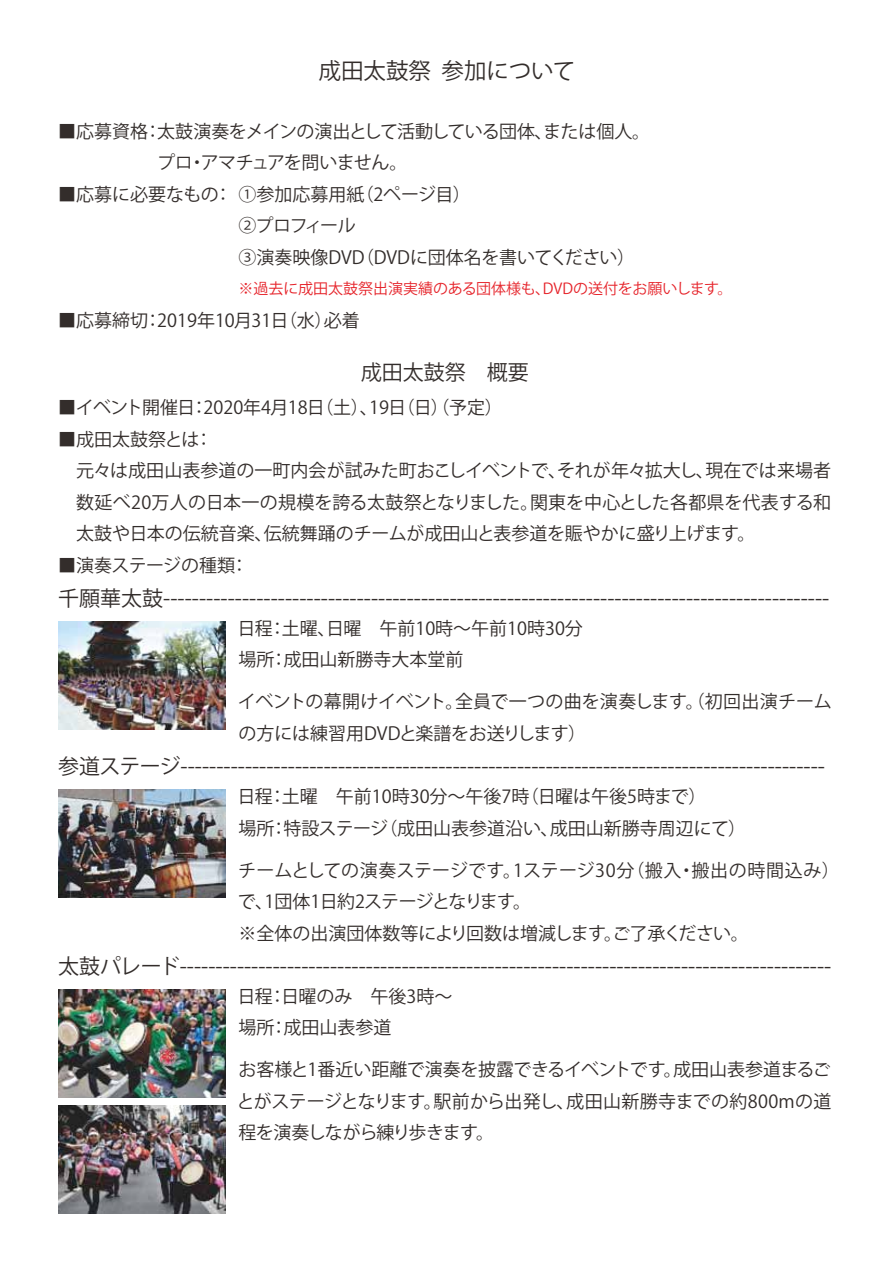
<style>
.page{position:relative;width:893px;height:1263px;background:#fff}
.page>*{position:absolute;margin:0;border:0;box-sizing:border-box;transform-origin:0 0}
.t1{font:22.5px "Koz Go Pro";color:#332d2b}
.t2{font:21px "Koz Go Pro";color:#332d2b}
.t3{font:18px/31.5px "Koz Go Pro";color:#332d2b}
.t4{font:18px/31.5px "Koz Go Pro";letter-spacing:-.02em;color:#332d2b}
.t5{font:15px "Koz Go Pro";color:#e6232a}
</style>
<div class="page">
<img style="left:58px;top:622px;width:167px;height:107px">
<img style="left:58px;top:790px;width:167px;height:107px">
<img style="left:58px;top:989px;width:167px;height:108px">
<img style="left:58px;top:1105px;width:167px;height:108px">
<p class="t1" style="left:318px;top:56px;width:258px">成田太鼓祭 参加について</p>
<p class="t4" style="left:157px;top:116px;width:494px;text-indent:-99px">■応募資格：太鼓演奏をメインの演出として活動している団体、または個人。プロ・アマチュアを問いません。</p>
<p class="t3" style="left:238px;top:179px;width:398px;text-indent:-180px">■応募に必要なもの： ①参加応募用紙（2ページ目）<br>②プロフィール<br>③演奏映像DVD（DVDに団体名を書いてください）</p>
<p class="t5" style="left:238px;top:279px;width:496px">※過去に成田太鼓祭出演実績のある団体様も、DVDの送付をお願いします。</p>
<p class="t3" style="left:58px;top:305px;width:303px">■応募締切：2019年10月31日（水）必着</p>
<p class="t2" style="left:361px;top:359px;width:169px">成田太鼓祭　概要</p>
<p class="t3" style="left:58px;top:393px;width:446px">■イベント開催日：2020年4月18日（土）、19日（日）（予定）</p>
<p class="t3" style="left:76px;top:424px;width:756px;text-indent:-18px">■成田太鼓祭とは：<br>元々は成田山表参道の一町内会が試みた町おこしイベントで、それが年々拡大し、現在では来場者数延べ20万人の日本一の規模を誇る太鼓祭となりました。関東を中心とした各都県を代表する和太鼓や日本の伝統音楽、伝統舞踊のチームが成田山と表参道を賑やかに盛り上げます。</p>
<p class="t4" style="left:58px;top:550px;width:192px">■演奏ステージの種類：</p>
<p class="t2" style="left:58px;top:585px;width:772px">千願華太鼓---------------------------------------------------------------------------------------------</p>
<p class="t3" style="left:238px;top:613px;width:347px">日程：土曜、日曜　午前10時～午前10時30分場所：成田山新勝寺大本堂前</p>
<p class="t3" style="left:238px;top:687px;width:595px">イベントの幕開けイベント。全員で一つの曲を演奏します。（初回出演チームの方には練習用DVDと楽譜をお送りします）</p>
<p class="t2" style="left:58px;top:753px;width:768px">参道ステージ------------------------------------------------------------------------------------------</p>
<p class="t3" style="left:238px;top:781px;width:510px">日程：土曜　午前10時30分～午後7時（日曜は午後5時まで）<br>場所：特設ステージ（成田山表参道沿い、成田山新勝寺周辺にて）</p>
<p class="t3" style="left:238px;top:855px;width:603px">チームとしての演奏ステージです。1ステージ30分（搬入・搬出の時間込み）で、1団体1日約2ステージとなります。<br>※全体の出演団体数等により回数は増減します。ご了承ください。</p>
<p class="t2" style="left:58px;top:952px;width:775px">太鼓パレード-------------------------------------------------------------------------------------------</p>
<p class="t3" style="left:238px;top:981px;width:216px">日程：日曜のみ　午後3時～場所：成田山表参道</p>
<p class="t3" style="left:237px;top:1054px;width:596px;text-align:justify">お客様と1番近い距離で演奏を披露できるイベントです。成田山表参道まるごとがステージとなります。駅前から出発し、成田山新勝寺までの約800mの道程を演奏しながら練り歩きます。</p>
</div>
